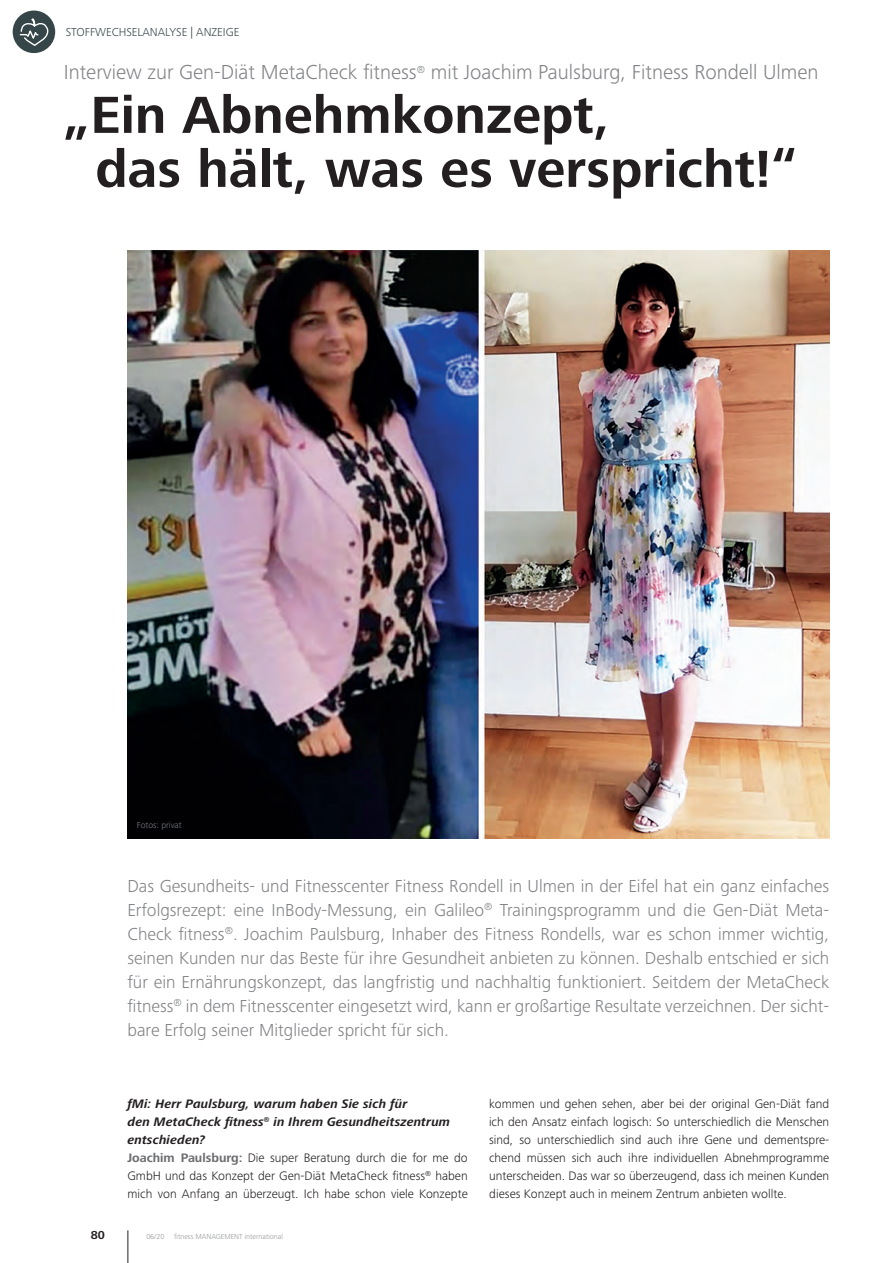
<style>
.page{position:relative;width:893px;height:1263px;background:#fff}
.page>*{position:absolute;margin:0;border:0;box-sizing:border-box;transform-origin:0 0}
.t1{font:700 54px/54px "Frutiger Next Pro";color:#231f20}
.t2{font:300 21px "Frutiger Next Pro";color:#808285}
.t3{font:300 18px/24px "Frutiger Next Pro";color:#808285;text-align:justify}
.t4{font:300 12.75px/18px "Frutiger Next Pro";color:#231f20}
.t5{font:300 12px "Frutiger Next Pro";color:#354548}
.t6{font:700 12px "Frutiger Next Pro";color:#231f20}
.t7{font:300 9px "Frutiger Next Pro";color:#808285}
.t8{font:300 7.5px "Frutiger Next Pro";color:#939598}
.s1{font-weight:700;font-style:italic}
.s2{font-weight:700;color:#6c6d70}
</style>
<div class="page">
<img style="left:127px;top:250px;width:702px;height:588px">
<div style="left:13px;top:11px;width:42px;height:42px;background:#354548;border-radius:50%"></div>
<svg style="left:19px;top:19px;width:31px;height:29px"></svg>
<hr style="left:127px;top:1230px;width:1px;height:33px;background:#231f20">
<p class="t5" style="left:66px;top:25px;width:175px">STOFFWECHSELANALYSE | ANZEIGE</p>
<h2 class="t2" style="left:64px;top:60px;width:756px">Interview zur Gen-Diät MetaCheck fitness<sup>®</sup> mit Joachim Paulsburg, Fitness Rondell Ulmen</h2>
<h1 class="t1" style="left:95px;top:88px;width:704px;text-indent:-32px">„Ein Abnehmkonzept,<br>das hält, was es verspricht!“</h1>
<p class="t7" style="left:137px;top:819px;width:46px">Fotos: privat</p>
<p class="t3" style="left:127px;top:874px;width:703px">Das Gesundheits- und Fitnesscenter Fitness Rondell in Ulmen in der Eifel hat ein ganz einfaches Erfolgsrezept: eine InBody-Messung, ein Galileo<sup>®</sup> Trainingsprogramm und die Gen-Diät Meta-Check fitness<sup>®</sup>. Joachim Paulsburg, Inhaber des Fitness Rondells, war es schon immer wichtig, seinen Kunden nur das Beste für ihre Gesundheit anbieten zu können. Deshalb entschied er sich für ein Ernährungskonzept, das langfristig und nachhaltig funktioniert. Seitdem der MetaCheck fitness<sup>®</sup> in dem Fitnesscenter eingesetzt wird, kann er großartige Resultate verzeichnen. Der sicht&shy;bare Erfolg seiner Mitglieder spricht für sich.</p>
<p class="t4" style="left:127px;top:1094px;width:342px"><span class="s1">fMi: Herr Paulsburg, warum haben Sie sich für<br>den MetaCheck fitness</span><sup>®</sup> <span class="s1">in Ihrem Gesundheitszentrum entschieden?<br></span><span class="s2">Joachim Paulsburg:</span> Die super Beratung durch die for me do GmbH und das Konzept der Gen-Diät MetaCheck fitness<sup>®</sup> haben mich von Anfang an überzeugt. Ich habe schon viele Konzepte</p>
<p class="t6" style="left:91px;top:1228px;width:16px">80</p>
<p class="t8" style="left:146px;top:1232px;width:20px">06/20</p>
<p class="t8" style="left:174px;top:1232px;width:110px">fitness MANAGEMENT international</p>
<p class="t4" style="left:489px;top:1094px;width:342px;text-align:justify">kommen und gehen sehen, aber bei der original Gen-Diät fand ich den Ansatz einfach logisch: So unterschiedlich die Menschen sind, so unterschiedlich sind auch ihre Gene und dementspre&shy;chend müssen sich auch ihre individuellen Abnehmprogramme unterscheiden. Das war so überzeugend, dass ich meinen Kunden dieses Konzept auch in meinem Zentrum anbieten wollte.</p>
</div>
